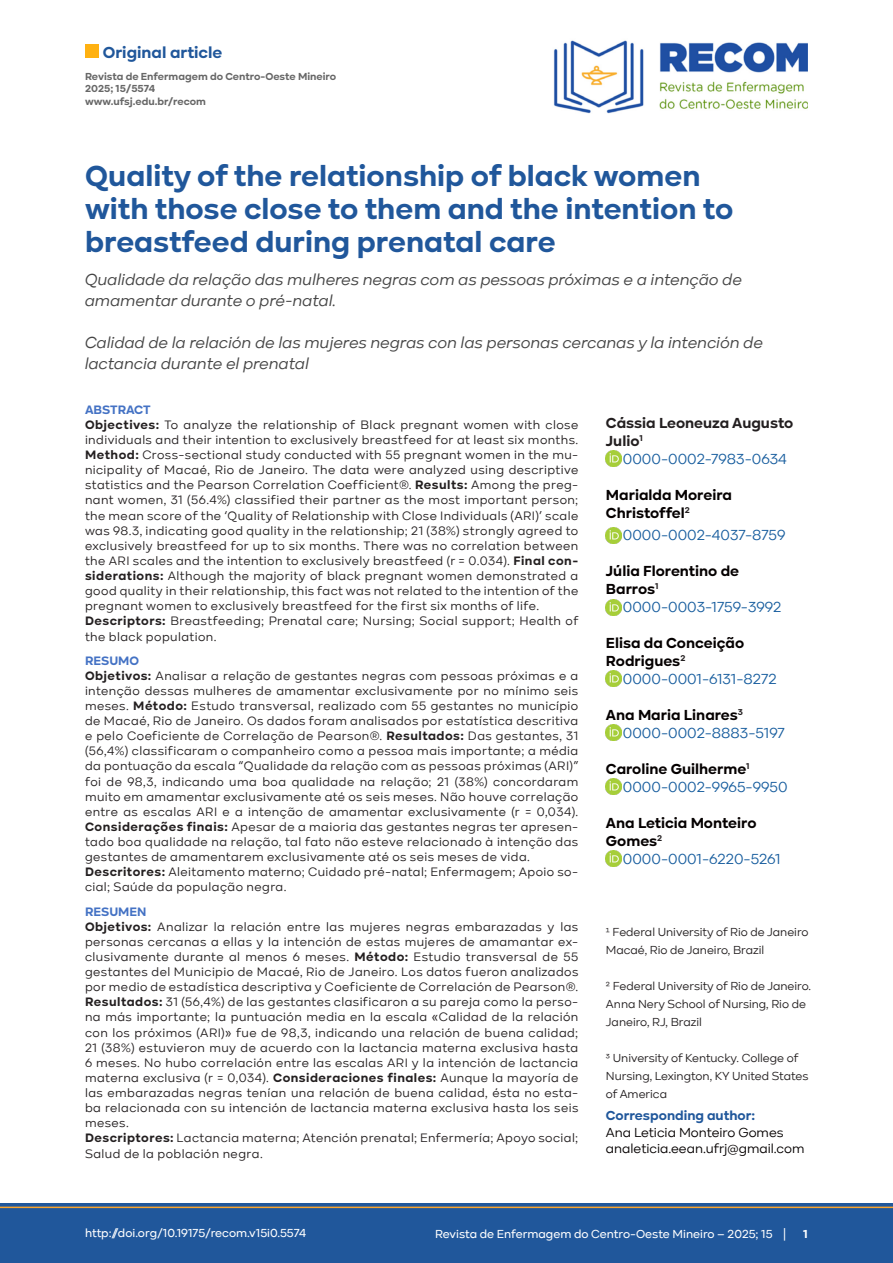
<style>
.page{position:relative;width:893px;height:1263px;background:#fff}
.page>*{position:absolute;margin:0;border:0;box-sizing:border-box;transform-origin:0 0}
.Titulo_principal{font:700 30px/33px "Kinetika";color:#20579b}
.Titulos_linguas{font:italic 16.5px/21px "Kinetika";color:#454545}
.t1{font:700 16.5px "Kinetika";color:#20579b}
.Nome_autor{font:700 15px/18px "Kinetika";color:#050000}
.Body_Text_2{font:15px "Kinetika";color:#175d9e}
.Nome_autor-2{font:700 15px/18px "Kinetika";color:#231f20}
.Orcid{font:15px "Kinetika";color:#175d9e}
.Body_Text_2-2{font:13.5px "Kinetika";color:#050000}
.Body_Text_2-3{font:700 13.5px "Kinetika";color:#20579b}
.Texto_resumo{font:12.6px/15.1px "Kinetika";letter-spacing:.035em;color:#231f20;text-align:justify}
.Tit__Resuno{font:700 12.6px "Kinetika";color:#4472c4}
.Universidades_certo{font:12px/18px "Kinetika";color:#231f20}
.t2{font:500 12px "Kinetika";color:#fff}
.t3{font:700 12px "Kinetika";color:#fff}
.t4{font:700 10.5px "Kinetika";color:#676767}
.s1{font-weight:700}
</style>
<div class="page">
<div style="left:0;top:1203px;width:893px;height:60px;background:#20579b"></div>
<hr style="left:0;top:1206px;width:893px;height:2px;background:#f9a42e">
<img style="left:553px;top:40px;width:255px;height:74px">
<div style="left:85px;top:45px;width:14px;height:13px;background:#ffb111"></div>
<img style="left:606px;top:527px;width:16px;height:16px">
<img style="left:606px;top:599px;width:16px;height:16px">
<img style="left:606px;top:670px;width:16px;height:16px">
<img style="left:606px;top:725px;width:16px;height:15px">
<img style="left:606px;top:779px;width:16px;height:15px">
<img style="left:606px;top:850px;width:16px;height:16px">
<img style="left:606px;top:450px;width:16px;height:16px">
<p class="t1" style="left:103px;top:43px;width:121px">Original article</p>
<p class="t4" style="left:85px;top:70px;width:253px">Revista de Enfermagem do Centro-Oeste Mineiro</p>
<p class="t4" style="left:85px;top:82px;width:72px">2025; 15/5574</p>
<p class="t4" style="left:85px;top:95px;width:123px">www.ufsj.edu.br/recom</p>
<p class="Titulo_principal" style="left:85px;top:159px;width:650px">Quality of the relationship of black women with those close to them and the intention to breastfeed during prenatal care</p>
<p class="Titulos_linguas" style="left:85px;top:269px;width:659px">Qualidade da relação das mulheres negras com as pessoas próximas e a intenção de amamentar durante o pré-natal.</p>
<p class="Titulos_linguas" style="left:85px;top:332px;width:680px">Calidad de la relación de las mujeres negras con las personas cercanas y la intención de lactancia durante el prenatal</p>
<p class="Tit__Resuno" style="left:85px;top:402px;width:67px">ABSTRACT</p>
<p class="Texto_resumo" style="left:85px;top:417px;width:495px"><span class="s1">Objectives:</span> To analyze the relationship of Black pregnant women with close individuals and their intention to exclusively breastfeed for at least six months.<br><span class="s1">Method:</span> Cross-sectional study conducted with 55 pregnant women in the mu&shy;nicipality of Macaé, Rio de Janeiro. The data were analyzed using descriptive statistics and the Pearson Correlation Coefficient®. <span class="s1">Results:</span> Among the preg&shy;nant women, 31 (56.4%) classified their partner as the most important person; the mean score of the ‘Quality of Relationship with Close Individuals (ARI)’ scale was 98.3, indicating good quality in the relationship; 21 (38%) strongly agreed to exclusively breastfeed for up to six months. There was no correlation between the ARI scales and the intention to exclusively breastfeed (r = 0.034). <span class="s1">Final con&shy;siderations:</span> Although the majority of black pregnant women demonstrated a good quality in their relationship, this fact was not related to the intention of the pregnant women to exclusively breastfeed for the first six months of life.</p>
<p class="Texto_resumo" style="left:85px;top:613px;width:495px"><span class="s1">Descriptors:</span> Breastfeeding; Prenatal care; Nursing; Social support; Health of the black population.</p>
<p class="Tit__Resuno" style="left:85px;top:653px;width:56px">RESUMO</p>
<p class="Texto_resumo" style="left:85px;top:668px;width:495px"><span class="s1">Objetivos:</span> Analisar a relação de gestantes negras com pessoas próximas e a intenção dessas mulheres de amamentar exclusivamente por no mínimo seis meses. <span class="s1">Método:</span> Estudo transversal, realizado com 55 gestantes no município de Macaé, Rio de Janeiro. Os dados foram analisados por estatística descritiva e pelo Coeficiente de Correlação de Pearson®. <span class="s1">Resultados:</span> Das gestantes, 31 (56,4%) classificaram o companheiro como a pessoa mais importante; a média da pontuação da escala “Qualidade da relação com as pessoas próximas (ARI)” foi de 98,3, indicando uma boa qualidade na relação; 21 (38%) concordaram muito em amamentar exclusivamente até os seis meses. Não houve correlação entre as escalas ARI e a intenção de amamentar exclusivamente (r = 0,034).<br><span class="s1">Considerações finais:</span> Apesar de a maioria das gestantes negras ter apresen&shy;tado boa qualidade na relação, tal fato não esteve relacionado à intenção das gestantes de amamentarem exclusivamente até os seis meses de vida.</p>
<p class="Texto_resumo" style="left:85px;top:864px;width:495px"><span class="s1">Descritores:</span> Aleitamento materno; Cuidado pré-natal; Enfermagem; Apoio so&shy;cial; Saúde da população negra.</p>
<p class="Tit__Resuno" style="left:85px;top:904px;width:63px">RESUMEN</p>
<p class="Texto_resumo" style="left:85px;top:919px;width:495px"><span class="s1">Objetivos:</span> Analizar la relación entre las mujeres negras embarazadas y las personas cercanas a ellas y la intención de estas mujeres de amamantar ex&shy;clusivamente durante al menos 6 meses. <span class="s1">Método:</span> Estudio transversal de 55 gestantes del Municipio de Macaé, Rio de Janeiro. Los datos fueron analizados por medio de estadística descriptiva y Coeficiente de Correlación de Pearson®.<br><span class="s1">Resultados:</span> 31 (56,4%) de las gestantes clasificaron a su pareja como la perso&shy;na más importante; la puntuación media en la escala «Calidad de la relación con los próximos (ARI)» fue de 98,3, indicando una relación de buena calidad; 21 (38%) estuvieron muy de acuerdo con la lactancia materna exclusiva hasta 6 meses. No hubo correlación entre las escalas ARI y la intención de lactancia materna exclusiva (r = 0,034). <span class="s1">Consideraciones finales:</span> Aunque la mayoría de las embarazadas negras tenían una relación de buena calidad, ésta no esta&shy;ba relacionada con su intención de lactancia materna exclusiva hasta los seis meses.</p>
<p class="Texto_resumo" style="left:85px;top:1130px;width:495px"><span class="s1">Descriptores:</span> Lactancia materna; Atención prenatal; Enfermería; Apoyo social;<br>Salud de la población negra.</p>
<p class="Nome_autor-2" style="left:606px;top:414px;width:189px">Cássia Leoneuza Augusto<br>Julio<sup>1</sup></p>
<p class="Orcid" style="left:623px;top:451px;width:166px">0000-0002-7983-0634</p>
<p class="Nome_autor" style="left:606px;top:486px;width:128px">Marialda Moreira<br>Christoffel<sup>2</sup></p>
<p class="Body_Text_2" style="left:623px;top:526px;width:164px">0000-0002-4037-8759</p>
<p class="Nome_autor" style="left:606px;top:561px;width:135px">Júlia Florentino de<br>Barros<sup>1</sup></p>
<p class="Body_Text_2" style="left:623px;top:598px;width:160px">0000-0003-1759-3992</p>
<p class="Nome_autor" style="left:606px;top:633px;width:140px">Elisa da Conceição<br>Rodrigues<sup>2</sup></p>
<p class="Body_Text_2" style="left:623px;top:670px;width:155px">0000-0001-6131-8272</p>
<p class="Nome_autor" style="left:606px;top:705px;width:139px">Ana Maria Linares<sup>3</sup></p>
<p class="Body_Text_2" style="left:623px;top:724px;width:163px">0000-0002-8883-5197</p>
<p class="Nome_autor" style="left:606px;top:759px;width:145px">Caroline Guilherme<sup>1</sup></p>
<p class="Body_Text_2" style="left:623px;top:778px;width:166px">0000-0002-9965-9950</p>
<p class="Nome_autor" style="left:606px;top:813px;width:152px">Ana Leticia Monteiro<br>Gomes<sup>2</sup></p>
<p class="Body_Text_2" style="left:623px;top:850px;width:159px">0000-0001-6220-5261</p>
<p class="Universidades_certo" style="left:606px;top:923px;width:204px">1 Federal University of Rio de Janeiro<br>Macaé, Rio de Janeiro, Brazil</p>
<p class="Universidades_certo" style="left:606px;top:977px;width:207px">2 Federal University of Rio de Janeiro.<br>Anna Nery School of Nursing, Rio de<br>Janeiro, RJ, Brazil</p>
<p class="Universidades_certo" style="left:606px;top:1049px;width:204px">3 University of Kentucky. College of<br>Nursing, Lexington, KY United States of America</p>
<p class="Body_Text_2-3" style="left:606px;top:1107px;width:151px">Corresponding author:</p>
<p class="Body_Text_2-2" style="left:606px;top:1124px;width:179px">Ana Leticia Monteiro Gomes</p>
<p class="Body_Text_2-2" style="left:606px;top:1140px;width:200px">analeticia.eean.ufrj@gmail.com</p>
<p class="t2" style="left:85px;top:1226px;width:223px">http://doi.org/10.19175/recom.v15i0.5574</p>
<p class="t2" style="left:435px;top:1227px;width:353px">Revista de Enfermagem do Centro-Oeste Mineiro – 2025; 15 |</p>
<p class="t3" style="left:803px;top:1227px;width:6px">1</p>
</div>
